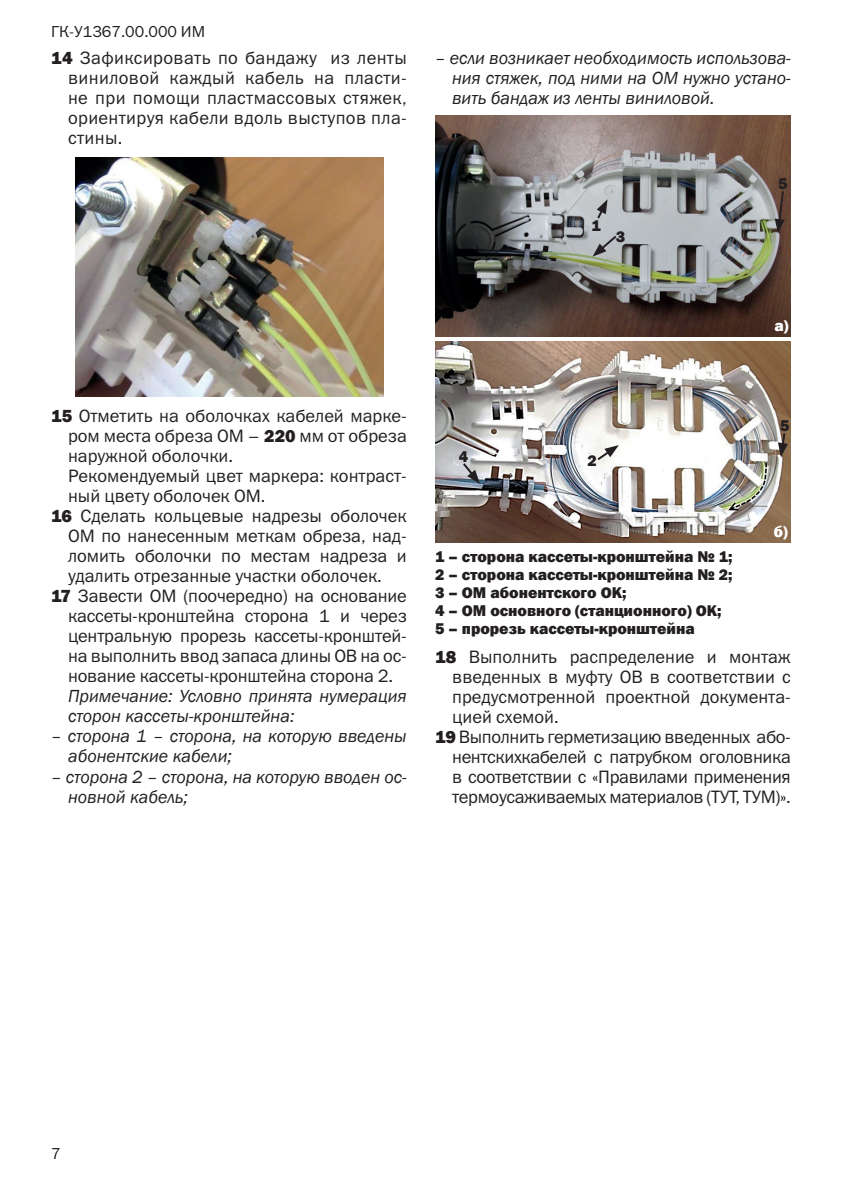
<style>
.page{position:relative;width:842px;height:1191px;background:#fff}
.page>*{position:absolute;margin:0;border:0;box-sizing:border-box;transform-origin:0 0}
.t1{font:18px/20px "Franklin Gothic Book C";color:#231f20;text-align:justify}
.t2{font:italic 18px/20px "Franklin Gothic";color:#231f20}
.t3{font:800 16px "Franklin Gothic";color:#231f20}
.t4{font:16px "Franklin Gothic Book C";color:#231f20}
.t5{font:800 16px "Franklin Gothic";color:#fff}
.s1{font-family:"Franklin Gothic";font-weight:800}
</style>
<div class="page">
<img style="left:75px;top:157px;width:309px;height:239px">
<img style="left:435px;top:115px;width:356px;height:221px">
<svg style="left:595px;top:199px;width:12px;height:22px"></svg>
<svg style="left:592px;top:234px;width:27px;height:23px"></svg>
<svg style="left:775px;top:189px;width:10px;height:44px"></svg>
<img style="left:435px;top:342px;width:356px;height:200px">
<svg style="left:595px;top:445px;width:24px;height:17px"></svg>
<svg style="left:778px;top:431px;width:10px;height:26px"></svg>
<svg style="left:461px;top:461px;width:19px;height:23px"></svg>
<p class="t4" style="left:51px;top:22px;width:156px">ГК-У1367.00.000 ИМ</p>
<p class="t1" style="left:68px;top:47px;width:340px;text-indent:-17px"><span class="s1">14</span> Зафиксировать по бандажу из ленты виниловой каждый кабель на пласти&shy;не при помощи пластмассовых стяжек, ориентируя кабели вдоль выступов пла&shy;стины.</p>
<p class="t2" style="left:452px;top:48px;width:340px;text-align:justify;text-indent:-17px">– если возникает необходимость использова&shy;ния стяжек, под ними на ОМ нужно устано&shy;вить бандаж из ленты виниловой.</p>
<p class="t3" style="left:591px;top:215px;width:11px">1</p>
<p class="t3" style="left:616px;top:226px;width:11px">3</p>
<p class="t3" style="left:778px;top:173px;width:11px">5</p>
<p class="t5" style="left:774px;top:315px;width:16px">а)</p>
<p class="t1" style="left:68px;top:406px;width:340px;text-indent:-17px"><span class="s1">15</span> Отметить на оболочках кабелей марке&shy;ром места обреза ОМ – <span class="s1">220</span> мм от обреза наружной оболочки.</p>
<p class="t1" style="left:68px;top:466px;width:340px">Рекомендуемый цвет маркера: контраст&shy;ный цвету оболочек ОМ.</p>
<p class="t1" style="left:68px;top:506px;width:340px;text-indent:-17px"><span class="s1">16</span> Сделать кольцевые надрезы оболочек ОМ по нанесенным меткам обреза, над&shy;ломить оболочки по местам надреза и удалить отрезанные участки оболочек.</p>
<p class="t1" style="left:68px;top:586px;width:340px;text-indent:-17px"><span class="s1">17</span> Завести ОМ (поочередно) на основание кассеты-кронштейна сторона 1 и через центральную прорезь кассеты-кронштей&shy;на выполнить ввод запаса длины ОВ на ос&shy;нование кассеты-кронштейна сторона 2.</p>
<p class="t2" style="left:68px;top:687px;width:340px">Примечание: Условно принята нумерация сторон кассеты-кронштейна:</p>
<p class="t2" style="left:68px;top:727px;width:340px;text-indent:-17px">– сторона 1 – сторона, на которую введены абонентские кабели;</p>
<p class="t2" style="left:68px;top:767px;width:340px;text-indent:-17px">– сторона 2 – сторона, на которую вводен ос&shy;новной кабель;</p>
<p class="t3" style="left:459px;top:446px;width:11px">4</p>
<p class="t3" style="left:587px;top:450px;width:11px">2</p>
<p class="t3" style="left:435px;top:546px;width:299px">1 – сторона кассеты-кронштейна № 1;</p>
<p class="t3" style="left:435px;top:564px;width:299px">2 – сторона кассеты-кронштейна № 2;</p>
<p class="t3" style="left:435px;top:582px;width:193px">3 – ОМ абонентского ОК;</p>
<p class="t3" style="left:435px;top:600px;width:288px">4 – ОМ основного (станционного) ОК;</p>
<p class="t3" style="left:435px;top:618px;width:261px">5 – прорезь кассеты-кронштейна</p>
<p class="t3" style="left:780px;top:415px;width:11px">5</p>
<p class="t5" style="left:774px;top:521px;width:16px">б)</p>
<p class="t1" style="left:452px;top:647px;width:340px;text-indent:-17px"><span class="s1">18</span> Выполнить распределение и монтаж введенных в муфту ОВ в соответствии с предусмотренной проектной документа&shy;цией схемой.</p>
<p class="t1" style="left:452px;top:727px;width:340px;text-indent:-17px"><span class="s1">19</span> Выполнить герметизацию введенных або&shy;нентскихкабелей с патрубком оголовника в соответствии с «Правилами применения термоусаживаемых материалов (ТУТ, ТУМ)».</p>
<p class="t4" style="left:51px;top:1144px;width:11px">7</p>
</div>
